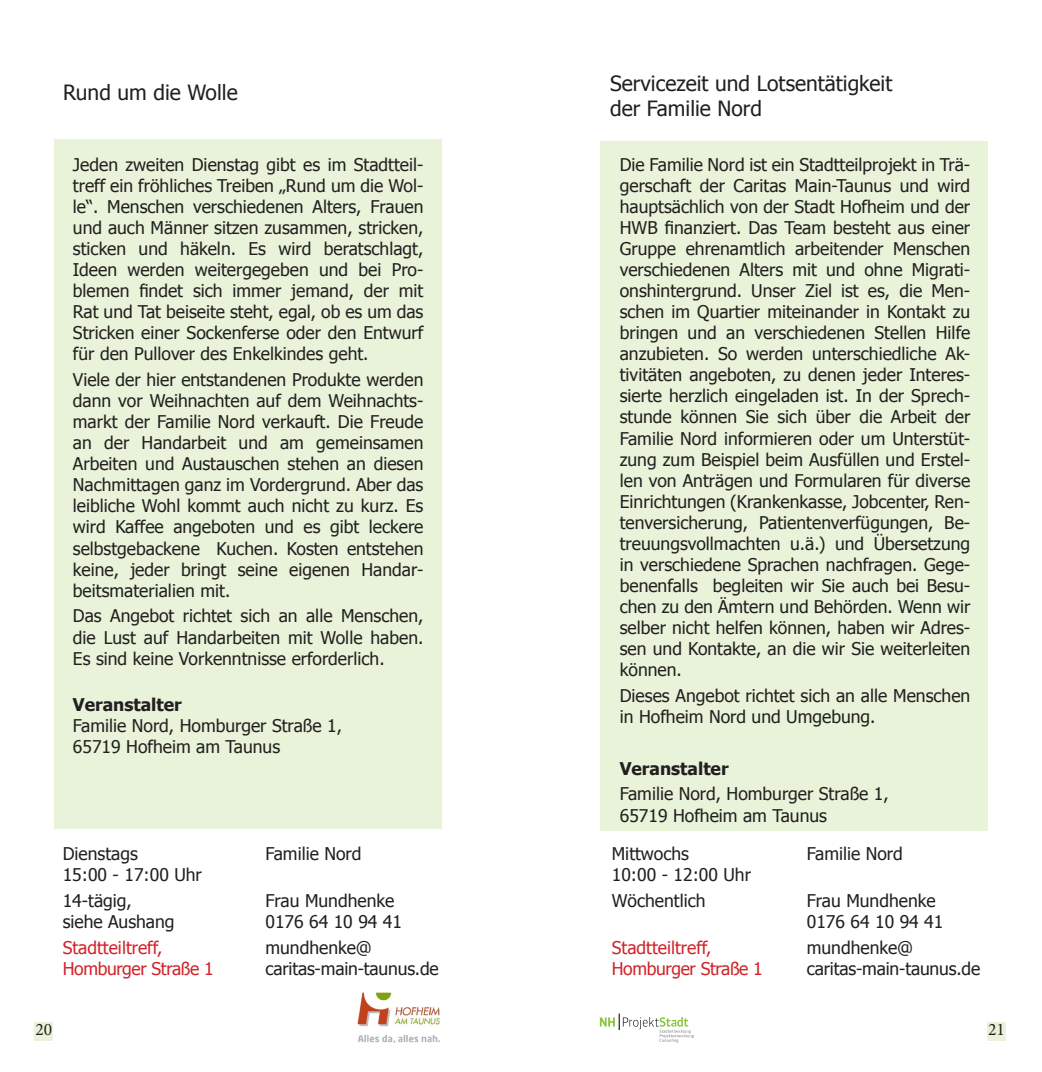
<style>
.page{position:relative;width:1042px;height:1072px;background:#fff}
.page>*{position:absolute;margin:0;border:0;box-sizing:border-box;transform-origin:0 0}
.t1{font:21px/25.2px "Tahoma";color:#231f20}
.t2{font:17.5px/21px "Tahoma";color:#231f20}
.t3{font:17.5px/21px "Tahoma";letter-spacing:-.015em;color:#d1232a}
.t4{font:700 17.5px "Tahoma";color:#231f20}
.t5{font:17.5px "Minion Pro";color:#231f20}
</style>
<div class="page">
<div style="left:987px;top:1022px;width:19px;height:18px;background:#e8f3d9"></div>
<div style="left:35px;top:1022px;width:18px;height:18px;background:#e8f3d9"></div>
<div style="left:55px;top:139px;width:386px;height:689px;background:#e8f3d9"></div>
<div style="left:600px;top:141px;width:387px;height:689px;background:#e8f3d9"></div>
<svg style="left:600px;top:1013px;width:93px;height:29px"></svg>
<img style="left:357px;top:992px;width:83px;height:50px">
<p class="t1" style="left:63px;top:79px;width:176px">Rund um die Wolle</p>
<p class="t2" style="left:73px;top:154px;width:352px;text-align:justify">Jeden zweiten Dienstag gibt es im Stadtteil&shy;treff ein fröhliches Treiben „Rund um die Wol&shy;le“. Menschen verschiedenen Alters, Frauen und auch Männer sitzen zusammen, stricken, sticken und häkeln. Es wird beratschlagt, Ideen werden weitergegeben und bei Pro&shy;blemen findet sich immer jemand, der mit Rat und Tat beiseite steht, egal, ob es um das Stricken einer Sockenferse oder den Entwurf für den Pullover des Enkelkindes geht.</p>
<p class="t2" style="left:73px;top:369px;width:352px;text-align:justify">Viele der hier entstandenen Produkte werden dann vor Weihnachten auf dem Weihnachts&shy;markt der Familie Nord verkauft. Die Freude an der Handarbeit und am gemeinsamen Arbeiten und Austauschen stehen an diesen Nachmittagen ganz im Vordergrund. Aber das leibliche Wohl kommt auch nicht zu kurz. Es wird Kaffee angeboten und es gibt leckere selbstgebackene Kuchen. Kosten entstehen keine, jeder bringt seine eigenen Handar&shy;beitsmaterialien mit.</p>
<p class="t2" style="left:73px;top:605px;width:352px;text-align:justify">Das Angebot richtet sich an alle Menschen, die Lust auf Handarbeiten mit Wolle haben.<br>Es sind keine Vorkenntnisse erforderlich.</p>
<p class="t4" style="left:73px;top:692px;width:110px">Veranstalter</p>
<p class="t2" style="left:73px;top:714px;width:271px">Familie Nord, Homburger Straße 1,<br>65719 Hofheim am Taunus</p>
<p class="t2" style="left:63px;top:842px;width:141px">Dienstags<br>15:00 - 17:00 Uhr</p>
<p class="t2" style="left:63px;top:888px;width:113px">14-tägig, siehe Aushang</p>
<p class="t3" style="left:63px;top:935px;width:152px">Stadtteiltreff,<br>Homburger Straße 1</p>
<p class="t2" style="left:265px;top:841px;width:97px">Familie Nord</p>
<p class="t2" style="left:265px;top:888px;width:138px">Frau Mundhenke<br>0176 64 10 94 41</p>
<p class="t2" style="left:265px;top:935px;width:175px">mundhenke@ caritas-main-taunus.de</p>
<p class="t1" style="left:610px;top:69px;width:284px">Servicezeit und Lotsentätigkeit der Familie Nord</p>
<p class="t2" style="left:620px;top:154px;width:352px;text-align:justify">Die Familie Nord ist ein Stadtteilprojekt in Trä&shy;gerschaft der Caritas Main-Taunus und wird hauptsächlich von der Stadt Hofheim und der HWB finanziert. Das Team besteht aus einer Gruppe ehrenamtlich arbeitender Menschen verschiedenen Alters mit und ohne Migrati&shy;onshintergrund. Unser Ziel ist es, die Men&shy;schen im Quartier miteinander in Kontakt zu bringen und an verschiedenen Stellen Hilfe anzubieten. So werden unterschiedliche Ak&shy;tivitäten angeboten, zu denen jeder Interes&shy;sierte herzlich eingeladen ist. In der Sprech&shy;stunde können Sie sich über die Arbeit der Familie Nord informieren oder um Unterstüt&shy;zung zum Beispiel beim Ausfüllen und Erstel&shy;len von Anträgen und Formularen für diverse Einrichtungen (Krankenkasse, Jobcenter, Ren&shy;tenversicherung, Patientenverfügungen, Be&shy;treuungsvollmachten u.ä.) und Übersetzung in verschiedene Sprachen nachfragen. Gege&shy;benenfalls begleiten wir Sie auch bei Besu&shy;chen zu den Ämtern und Behörden. Wenn wir selber nicht helfen können, haben wir Adres&shy;sen und Kontakte, an die wir Sie weiterleiten können.</p>
<p class="t2" style="left:620px;top:684px;width:352px">Dieses Angebot richtet sich an alle Menschen in Hofheim Nord und Umgebung.</p>
<p class="t4" style="left:620px;top:756px;width:110px">Veranstalter</p>
<p class="t2" style="left:620px;top:782px;width:271px">Familie Nord, Homburger Straße 1,<br>65719 Hofheim am Taunus</p>
<p class="t2" style="left:612px;top:842px;width:141px">Mittwochs<br>10:00 - 12:00 Uhr</p>
<p class="t2" style="left:612px;top:888px;width:95px">Wöchentlich</p>
<p class="t3" style="left:612px;top:935px;width:152px">Stadtteiltreff,<br>Homburger Straße 1</p>
<p class="t2" style="left:807px;top:841px;width:97px">Familie Nord</p>
<p class="t2" style="left:807px;top:888px;width:138px">Frau Mundhenke<br>0176 64 10 94 41</p>
<p class="t2" style="left:807px;top:935px;width:175px">mundhenke@ caritas-main-taunus.de</p>
<p class="t5" style="left:35px;top:1017px;width:18px">20</p>
<p class="t5" style="left:988px;top:1017px;width:18px">21</p>
</div>
